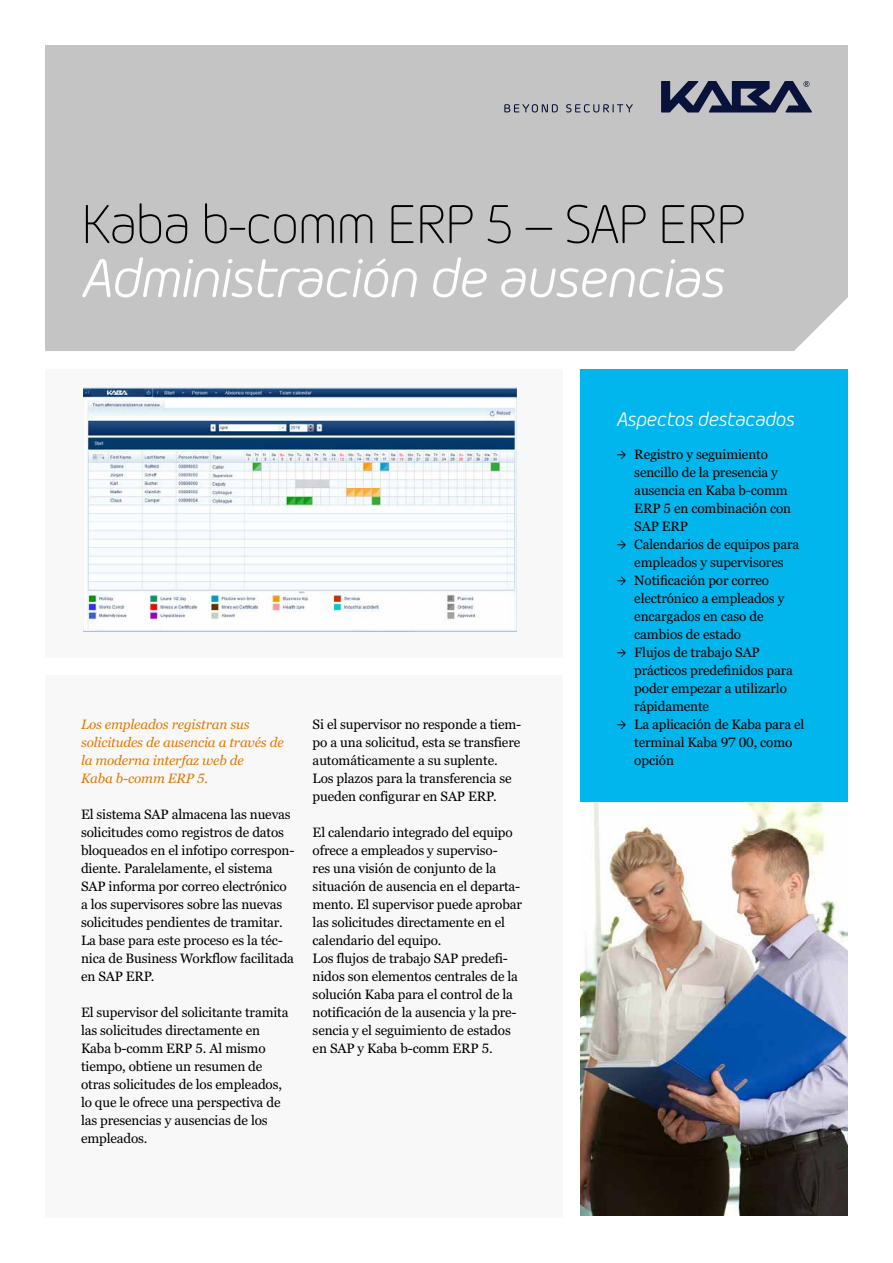
<style>
.page{position:relative;width:893px;height:1263px;background:#fff}
.page>*{position:absolute;margin:0;border:0;box-sizing:border-box;transform-origin:0 0}
.t1{font:italic 54px "Morebi Rounded";letter-spacing:-.03em;color:#fff}
.t2{font:300 54px "Morebi Rounded";letter-spacing:-.03em;color:#000}
.t3{font:italic 19.5px "Morebi Rounded";letter-spacing:-.025em;color:#fff}
.t4{font:13.5px/18px "Georgia Pro";letter-spacing:-.01em;color:#000}
.t5{font:italic 13.5px/18px "Georgia Pro";letter-spacing:-.01em;color:#e07900}
.s1{font-family:"Morebi Rounded"}
</style>
<div class="page">
<div style="left:45px;top:369px;width:517px;height:288px;background:#f9f8f9"></div>
<img style="left:84px;top:387px;width:433px;height:244px">
<img style="left:580px;top:801px;width:268px;height:414px">
<div style="left:45px;top:45px;width:803px;height:306px;background:#c5c4c5"></div>
<div style="left:580px;top:369px;width:268px;height:432px;background:#00b6ed"></div>
<div style="left:45px;top:675px;width:517px;height:543px;background:#f9f8f9"></div>
<svg style="left:661px;top:81px;width:151px;height:31px;background:#545971"></svg>
<svg style="left:504px;top:104px;width:129px;height:8px"></svg>
<h1 class="t2" style="left:81px;top:188px;width:666px">Kaba b-comm ERP 5 – SAP ERP</h1>
<h1 class="t1" style="left:81px;top:239px;width:644px">Administración de ausencias</h1>
<p class="t5" style="left:81px;top:716px;width:204px">Los empleados registran sus solicitudes de ausencia a través de la moderna interfaz web de<br>Kaba b-comm ERP 5.</p>
<p class="t4" style="left:81px;top:806px;width:215px">El sistema SAP almacena las nuevas solicitudes como registros de datos bloqueados en el infotipo correspon&shy;diente. Paralelamente, el sistema SAP informa por correo electrónico a los supervisores sobre las nuevas solicitudes pendientes de tramitar.<br>La base para este proceso es la téc&shy;nica de Business Workflow facilitada en SAP ERP.</p>
<p class="t4" style="left:81px;top:1004px;width:209px">El supervisor del solicitante tramita las solicitudes directamente en<br>Kaba b-comm ERP 5. Al mismo tiempo, obtiene un resumen de otras solicitudes de los empleados, lo que le ofrece una perspectiva de las presencias y ausencias de los empleados.</p>
<p class="t4" style="left:313px;top:716px;width:210px">Si el supervisor no responde a tiem&shy;po a una solicitud, esta se transfiere automáticamente a su suplente.<br>Los plazos para la transferencia se pueden configurar en SAP ERP.</p>
<p class="t4" style="left:313px;top:824px;width:211px">El calendario integrado del equipo ofrece a empleados y superviso-<br>res una visión de conjunto de la situación de ausencia en el departa&shy;mento. El supervisor puede aprobar las solicitudes directamente en el calendario del equipo.<br>Los flujos de trabajo SAP predefi&shy;nidos son elementos centrales de la solución Kaba para el control de la notificación de la ausencia y la pre&shy;sencia y el seguimiento de estados en SAP y Kaba b-comm ERP 5.</p>
<h2 class="t3" style="left:616px;top:405px;width:179px">Aspectos destacados</h2>
<p class="t4" style="left:634px;top:446px;width:158px;text-indent:-18px"><span class="s1">→</span> Registro y seguimiento sencillo de la presencia y ausencia en Kaba b-comm<br>ERP 5 en combinación con<br>SAP ERP</p>
<p class="t4" style="left:616px;top:536px;width:184px;text-align:center"><span class="s1">→</span> Calendarios de equipos para empleados y supervisores</p>
<p class="t4" style="left:634px;top:572px;width:151px;text-indent:-18px"><span class="s1">→</span> Notificación por correo electrónico a empleados y encargados en caso de cambios de estado</p>
<p class="t4" style="left:634px;top:644px;width:160px;text-indent:-18px"><span class="s1">→</span> Flujos de trabajo SAP prácticos predefinidos para poder empezar a utilizarlo rápidamente</p>
<p class="t4" style="left:634px;top:716px;width:172px;text-indent:-18px"><span class="s1">→</span> La aplicación de Kaba para el terminal Kaba 97 00, como opción</p>
</div>
